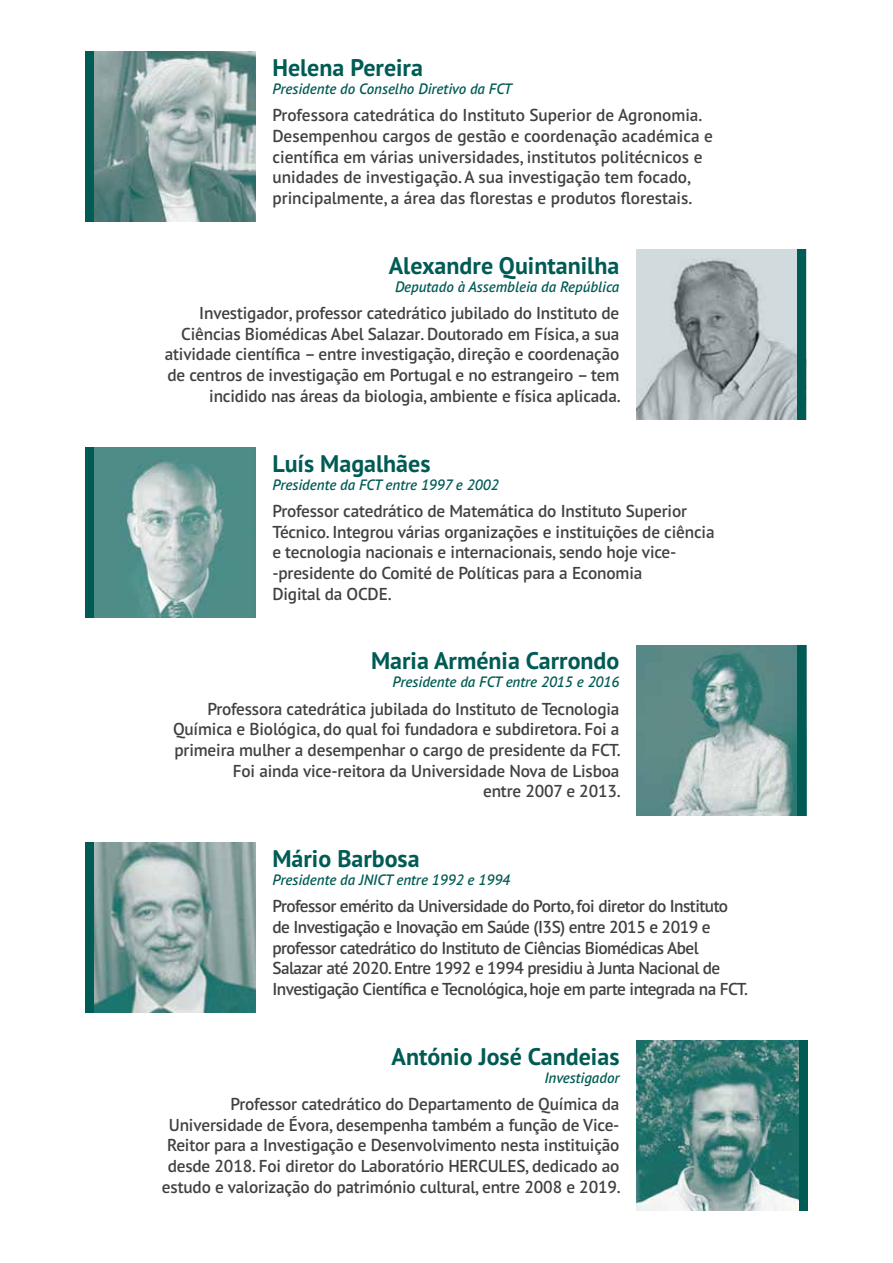
<style>
.page{position:relative;width:893px;height:1263px;background:#fff}
.page>*{position:absolute;margin:0;border:0;box-sizing:border-box;transform-origin:0 0}
.t1{font:700 24px "PT Sans Pro";color:#005b54}
.t2{font:600 17.25px/20.7px "PT Sans Pro";letter-spacing:-.01em;color:#414042;text-align:right}
.t3{font:600 17.25px/20.7px "PT Sans Pro";letter-spacing:-.03em;color:#414042}
.t4{font:italic 600 15px "PT Sans Pro";color:#005b54}
</style>
<div class="page">
<img style="left:94px;top:52px;width:161px;height:170px">
<img style="left:637px;top:249px;width:170px;height:171px">
<img style="left:94px;top:447px;width:161px;height:170px">
<div style="left:85px;top:447px;width:9px;height:170px;background:#005b54"></div>
<div style="left:85px;top:52px;width:9px;height:170px;background:#005b54"></div>
<img style="left:94px;top:843px;width:161px;height:170px">
<div style="left:85px;top:843px;width:9px;height:170px;background:#005b54"></div>
<img style="left:637px;top:1040px;width:162px;height:170px">
<div style="left:799px;top:1040px;width:9px;height:170px;background:#005b54"></div>
<img style="left:637px;top:645px;width:170px;height:170px">
<div style="left:798px;top:645px;width:8px;height:170px;background:#005b54"></div>
<div style="left:798px;top:249px;width:8px;height:171px;background:#005b54"></div>
<h1 class="t1" style="left:272px;top:52px;width:152px">Helena Pereira</h1>
<p class="t4" style="left:272px;top:79px;width:241px">Presidente do Conselho Diretivo da FCT</p>
<p class="t2" style="left:272px;top:105px;width:442px;text-align:left">Professora catedrática do Instituto Superior de Agronomia.<br>Desempenhou cargos de gestão e coordenação académica e científica em várias universidades, institutos politécnicos e unidades de investigação. A sua investigação tem focado, principalmente, a área das florestas e produtos florestais.</p>
<h1 class="t1" style="left:389px;top:250px;width:232px">Alexandre Quintanilha</h1>
<p class="t4" style="left:395px;top:277px;width:226px">Deputado à Assembleia da República</p>
<p class="t2" style="left:165px;top:302px;width:457px">Investigador, professor catedrático jubilado do Instituto de Ciências Biomédicas Abel Salazar. Doutorado em Física, a sua atividade científica – entre investigação, direção e coordenação de centros de investigação em Portugal e no estrangeiro – tem incidido nas áreas da biologia, ambiente e física aplicada.</p>
<h1 class="t1" style="left:272px;top:447px;width:160px">Luís Magalhães</h1>
<p class="t4" style="left:272px;top:475px;width:228px">Presidente da FCT entre 1997 e 2002</p>
<p class="t2" style="left:272px;top:500px;width:444px;text-align:left">Professor catedrático de Matemática do Instituto Superior Técnico. Integrou várias organizações e instituições de ciência e tecnologia nacionais e internacionais, sendo hoje vice--presidente do Comité de Políticas para a Economia<br>Digital da OCDE.</p>
<h1 class="t1" style="left:371px;top:645px;width:250px">Maria Arménia Carrondo</h1>
<p class="t4" style="left:392px;top:672px;width:229px">Presidente da FCT entre 2015 e 2016</p>
<p class="t2" style="left:173px;top:698px;width:449px">Professora catedrática jubilada do Instituto de Tecnologia Química e Biológica, do qual foi fundadora e subdiretora. Foi a primeira mulher a desempenhar o cargo de presidente da FCT.<br>Foi ainda vice-reitora da Universidade Nova de Lisboa<br>entre 2007 e 2013.</p>
<h1 class="t1" style="left:272px;top:843px;width:149px">Mário Barbosa</h1>
<p class="t4" style="left:272px;top:870px;width:239px">Presidente da JNICT entre 1992 e 1994</p>
<p class="t3" style="left:272px;top:895px;width:477px">Professor emérito da Universidade do Porto, foi diretor do Instituto de Investigação e Inovação em Saúde (I3S) entre 2015 e 2019 e professor catedrático do Instituto de Ciências Biomédicas Abel Salazar até 2020. Entre 1992 e 1994 presidiu à Junta Nacional de Investigação Científica e Tecnológica, hoje em parte integrada na FCT.</p>
<h1 class="t1" style="left:391px;top:1041px;width:229px">António José Candeias</h1>
<p class="t4" style="left:544px;top:1068px;width:77px">Investigador</p>
<p class="t2" style="left:162px;top:1093px;width:460px">Professor catedrático do Departamento de Química da Universidade de Évora, desempenha também a função de Vice-Reitor para a Investigação e Desenvolvimento nesta instituição desde 2018. Foi diretor do Laboratório HERCULES, dedicado ao estudo e valorização do património cultural, entre 2008 e 2019.</p>
</div>
